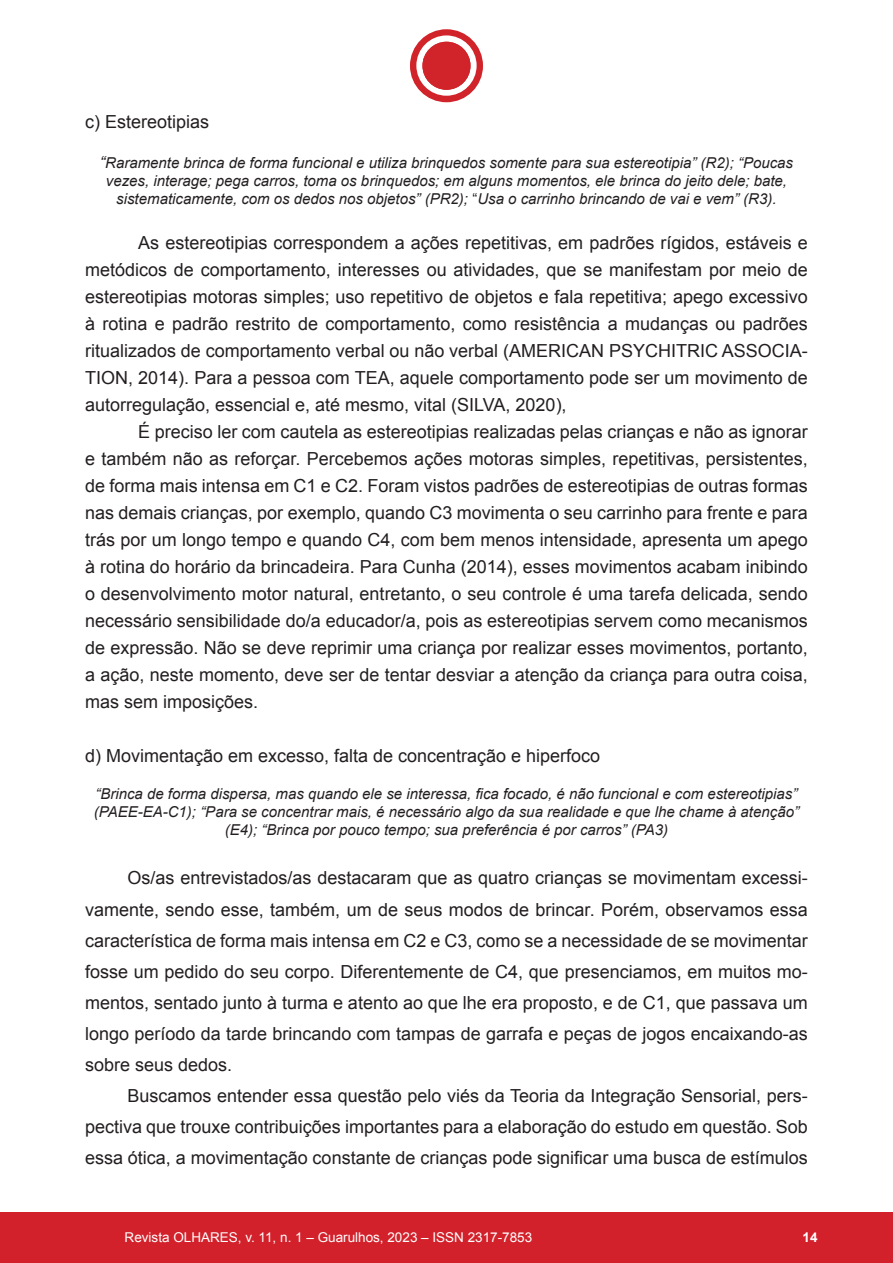
<style>
.page{position:relative;width:893px;height:1263px;background:#fff}
.page>*{position:absolute;margin:0;border:0;box-sizing:border-box;transform-origin:0 0}
._02_Texto{font:18px/27px "Arial";color:#231f20;text-align:justify}
.t1{font:italic 15px/18px "Arial";color:#231f20;text-align:center}
.t2{font:13.5px "Arial";color:#fff}
.t3{font:700 13.5px "Arial";color:#fff}
.s1{font-size:16.5px}
.s2{font-style:normal}
</style>
<div class="page">
<div style="left:0;top:1212px;width:893px;height:51px;background:#d3212b"></div>
<div style="left:410px;top:29px;width:73px;height:73px;background:#d1232a;border-radius:50%"></div>
<svg style="left:416px;top:35px;width:61px;height:61px"></svg>
<div style="left:422px;top:42px;width:48px;height:48px;background:#d1232a;border-radius:50%"></div>
<p class="_02_Texto" style="left:85px;top:108px;width:126px">c) Estereotipias</p>
<p class="t1" style="left:100px;top:153px;width:695px"><span class="s1">“</span>Raramente brinca de forma funcional e utiliza brinquedos somente para sua estereotipia” (R2); “Poucas vezes, interage; pega carros, toma os brinquedos; em alguns momentos, ele brinca do jeito dele; bate, sistematicamente, com os dedos nos objetos” (PR2); <span class="s2">“</span>Usa o carrinho brincando de vai e vem” (R3).</p>
<p class="_02_Texto" style="left:85px;top:229px;width:724px;text-indent:53px">As estereotipias correspondem a ações repetitivas, em padrões rígidos, estáveis e metódicos de comportamento, interesses ou atividades, que se manifestam por meio de estereotipias motoras simples; uso repetitivo de objetos e fala repetitiva; apego excessivo à rotina e padrão restrito de comportamento, como resistência a mudanças ou padrões ritualizados de comportamento verbal ou não verbal (AMERICAN PSYCHITRIC ASSOCIA-TION, 2014). Para a pessoa com TEA, aquele comportamento pode ser um movimento de autorregulação, essencial e, até mesmo, vital (SILVA, 2020),</p>
<p class="_02_Texto" style="left:85px;top:418px;width:724px;text-indent:53px">É preciso ler com cautela as estereotipias realizadas pelas crianças e não as ignorar e também não as reforçar. Percebemos ações motoras simples, repetitivas, persistentes, de forma mais intensa em C1 e C2. Foram vistos padrões de estereotipias de outras formas nas demais crianças, por exemplo, quando C3 movimenta o seu carrinho para frente e para trás por um longo tempo e quando C4, com bem menos intensidade, apresenta um apego à rotina do horário da brincadeira. Para Cunha (2014), esses movimentos acabam inibindo o desenvolvimento motor natural, entretanto, o seu controle é uma tarefa delicada, sendo necessário sensibilidade do/a educador/a, pois as estereotipias servem como mecanismos de expressão. Não se deve reprimir uma criança por realizar esses movimentos, portanto, a ação, neste momento, deve ser de tentar desviar a atenção da criança para outra coisa, mas sem imposições.</p>
<p class="_02_Texto" style="left:85px;top:742px;width:517px">d) Movimentação em excesso, falta de concentração e hiperfoco</p>
<p class="t1" style="left:94px;top:785px;width:707px">“Brinca de forma dispersa, mas quando ele se interessa, fica focado, é não funcional e com estereotipias” (PAEE-EA-C1); “Para se concentrar mais, é necessário algo da sua realidade e que lhe chame à atenção” (E4); “Brinca por pouco tempo; sua preferência é por carros” (PA3)</p>
<p class="_02_Texto" style="left:85px;top:863px;width:724px;line-height:31px;text-indent:43px">Os/as entrevistados/as destacaram que as quatro crianças se movimentam excessi&shy;vamente, sendo esse, também, um de seus modos de brincar. Porém, observamos essa característica de forma mais intensa em C2 e C3, como se a necessidade de se movimentar fosse um pedido do seu corpo. Diferentemente de C4, que presenciamos, em muitos mo&shy;mentos, sentado junto à turma e atento ao que lhe era proposto, e de C1, que passava um longo período da tarde brincando com tampas de garrafa e peças de jogos encaixando-as sobre seus dedos.</p>
<p class="_02_Texto" style="left:85px;top:1080px;width:724px;line-height:31px;text-indent:43px">Buscamos entender essa questão pelo viés da Teoria da Integração Sensorial, pers&shy;pectiva que trouxe contribuições importantes para a elaboração do estudo em questão. Sob essa ótica, a movimentação constante de crianças pode significar uma busca de estímulos</p>
<p class="t2" style="left:125px;top:1229px;width:409px">Revista OLHARES, v. 11, n. 1 – Guarulhos, 2023 – ISSN 2317-7853</p>
<p class="t3" style="left:802px;top:1228px;width:17px">14</p>
</div>
